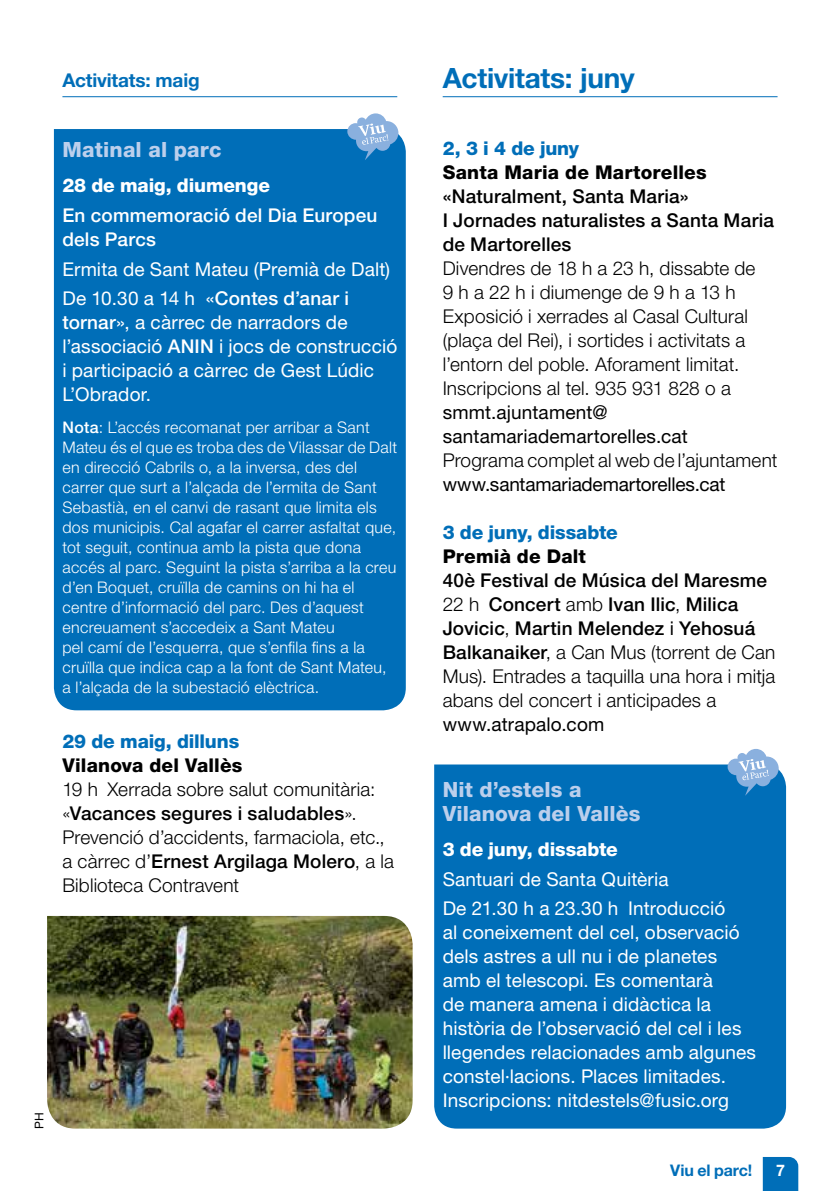
<style>
.page{position:relative;width:840px;height:1191px;background:#fff}
.page>*{position:absolute;margin:0;border:0;box-sizing:border-box;transform-origin:0 0}
.t1{font:700 28px "Helvetica Neue LT Std";letter-spacing:-.01em;color:#006eb8}
.t2{font:800 21px/24px "Helvetica Neue LT Std";letter-spacing:.005em;color:#bccfec}
.t3{font:300 19px/24px "Helvetica Neue LT Std";letter-spacing:.01em;color:#000}
.t4{font:19px/24px "Helvetica Neue LT Std";letter-spacing:.005em;color:#fff}
.t5{font:19px/24px "Helvetica Neue LT Std";letter-spacing:.005em;color:#000}
.t6{font:500 19px/24px "Helvetica Neue LT Std";letter-spacing:.01em;color:#000}
.t7{font:800 19px "Helvetica Neue LT Std";letter-spacing:.01em;color:#000}
.t8{font:800 19px "Helvetica Neue LT Std";letter-spacing:-.01em;color:#006eb8}
.t9{font:500 19px/24px "Helvetica Neue LT Std";letter-spacing:.01em;color:#fff}
.t10{font:800 19px "Helvetica Neue LT Std";letter-spacing:-.01em;color:#fff}
.t11{font:700 19px "Helvetica Neue LT Std";letter-spacing:-.01em;color:#006eb8}
.t12{font:300 16px/20px "Helvetica Neue LT Std";letter-spacing:.02em;color:#fff}
.t13{font:700 16px "Helvetica Neue LT Std";letter-spacing:-.01em;color:#006eb8}
.t14{font:700 16px "Helvetica Neue LT Std";color:#fff}
.t15{font:12px "Helvetica Neue LT Std";color:#000}
.s1{font-weight:500}
.s2{font-weight:400}
</style>
<div class="page">
<svg style="left:762px;top:1157px;width:35px;height:34px"></svg>
<div style="left:54px;top:129px;width:351px;height:581px;background:#006eb8"></div>
<svg style="left:347px;top:113px;width:51px;height:47px"></svg>
<div style="left:434px;top:764px;width:351px;height:364px;background:#006eb8"></div>
<svg style="left:727px;top:749px;width:51px;height:47px;background:#78abd9"></svg>
<hr style="left:62px;top:96px;width:335px;height:1px;background:#006eb8">
<hr style="left:442px;top:96px;width:335px;height:1px;background:#006eb8">
<img style="left:47px;top:916px;width:365px;height:212px">
<p class="t11" style="left:62px;top:69px;width:139px">Activitats: maig</p>
<h1 class="t1" style="left:442px;top:61px;width:193px">Activitats: juny</h1>
<p class="t2" style="left:62px;top:137px;width:161px">Matinal al parc</p>
<p class="t10" style="left:62px;top:174px;width:209px">28 de maig, diumenge</p>
<p class="t9" style="left:62px;top:203px;width:316px">En commemoració del Dia Europeu dels Parcs</p>
<p class="t4" style="left:62px;top:254px;width:329px;line-height:29.6px">Ermita de Sant Mateu (Premià de Dalt)<br>De 10.30 a 14 h «<span class="s1">Contes d’anar i</span></p>
<p class="t4" style="left:62px;top:310px;width:336px"><span class="s1">tornar</span>», a càrrec de narradors de l’associació <span class="s1">ANIN</span> i jocs de construcció i participació a càrrec de Gest Lúdic<br>L’Obrador.</p>
<p class="t12" style="left:62px;top:416px;width:336px"><span class="s1">Nota</span>: L’accés recomanat per arribar a Sant Mateu és el que es troba des de Vilassar de Dalt en direcció Cabrils o, a la inversa, des del carrer que surt a l’alçada de l’ermita de Sant Sebastià, en el canvi de rasant que limita els dos municipis. Cal agafar el carrer asfaltat que, tot seguit, continua amb la pista que dona accés al parc. Seguint la pista s’arriba a la creu d’en Boquet, cruïlla de camins on hi ha el centre d’informació del parc. Des d’aquest encreuament s’accedeix a Sant Mateu<br>pel camí de l’esquerra, que s’enfila fins a la cruïlla que indica cap a la font de Sant Mateu, a l’alçada de la subestació elèctrica.</p>
<p class="t8" style="left:62px;top:730px;width:178px">29 de maig, dilluns</p>
<p class="t7" style="left:62px;top:754px;width:181px">Vilanova del Vallès</p>
<p class="t3" style="left:62px;top:777px;width:333px">19 h Xerrada sobre salut comunitària: «<span class="s1">Vacances segures i saludables</span>».<br>Prevenció d’accidents, farmaciola, etc., a càrrec d’<span class="s1">Ernest Argilaga Molero</span>, a la Biblioteca Contravent</p>
<p class="t15" style="left:32px;top:1128px;width:18px;rotate:-90deg">PH</p>
<p class="t8" style="left:442px;top:137px;width:138px">2, 3 i 4 de juny</p>
<p class="t7" style="left:442px;top:161px;width:265px">Santa Maria de Martorelles</p>
<p class="t6" style="left:442px;top:184px;width:332px">«Naturalment, Santa Maria»<br>I Jornades naturalistes a Santa Maria de Martorelles</p>
<p class="t3" style="left:442px;top:256px;width:314px">Divendres de 18 h a 23 h, dissabte de 9 h a 22 h i diumenge de 9 h a 13 h Exposició i xerrades al Casal Cultural (plaça del Rei), i sortides i activitats a l’entorn del poble. Aforament limitat.<br>Inscripcions al tel. 935 931 828 o a</p>
<p class="t5" style="left:442px;top:400px;width:247px">smmt.ajuntament@ santamariademartorelles.cat</p>
<p class="t3" style="left:442px;top:448px;width:336px">Programa complet al web de l’ajuntament</p>
<p class="t5" style="left:442px;top:472px;width:284px">www.santamariademartorelles.cat</p>
<p class="t8" style="left:442px;top:521px;width:176px">3 de juny, dissabte</p>
<p class="t7" style="left:442px;top:545px;width:145px">Premià de Dalt</p>
<p class="t3" style="left:442px;top:568px;width:334px"><span class="s1">40è Festival de Música del Maresme </span>22 h <span class="s1">Concert</span> amb <span class="s1">Ivan Ilic</span>, <span class="s1">Milica Jovicic</span>, <span class="s1">Martin Melendez</span> <span class="s2">i</span> <span class="s1">Yehosuá Balkanaiker</span>, a Can Mus (torrent de Can Mus). Entrades a taquilla una hora i mitja abans del concert i anticipades a</p>
<p class="t5" style="left:442px;top:712px;width:163px">www.atrapalo.com</p>
<p class="t2" style="left:442px;top:777px;width:199px">Nit d’estels a<br>Vilanova del Vallès</p>
<p class="t10" style="left:442px;top:838px;width:176px">3 de juny, dissabte</p>
<p class="t4" style="left:442px;top:864px;width:284px;line-height:29.6px">Santuari de Santa Quitèria<br>De 21.30 h a 23.30 h Introducció</p>
<p class="t4" style="left:442px;top:920px;width:314px">al coneixement del cel, observació dels astres a ull nu i de planetes amb el telescopi. Es comentarà<br>de manera amena i didàctica la història de l’observació del cel i les llegendes relacionades amb algunes constel·lacions. Places limitades.<br>Inscripcions: nitdestels@fusic.org</p>
<p class="t13" style="left:670px;top:1160px;width:83px">Viu el parc!</p>
<p class="t14" style="left:775px;top:1160px;width:10px">7</p>
</div>
